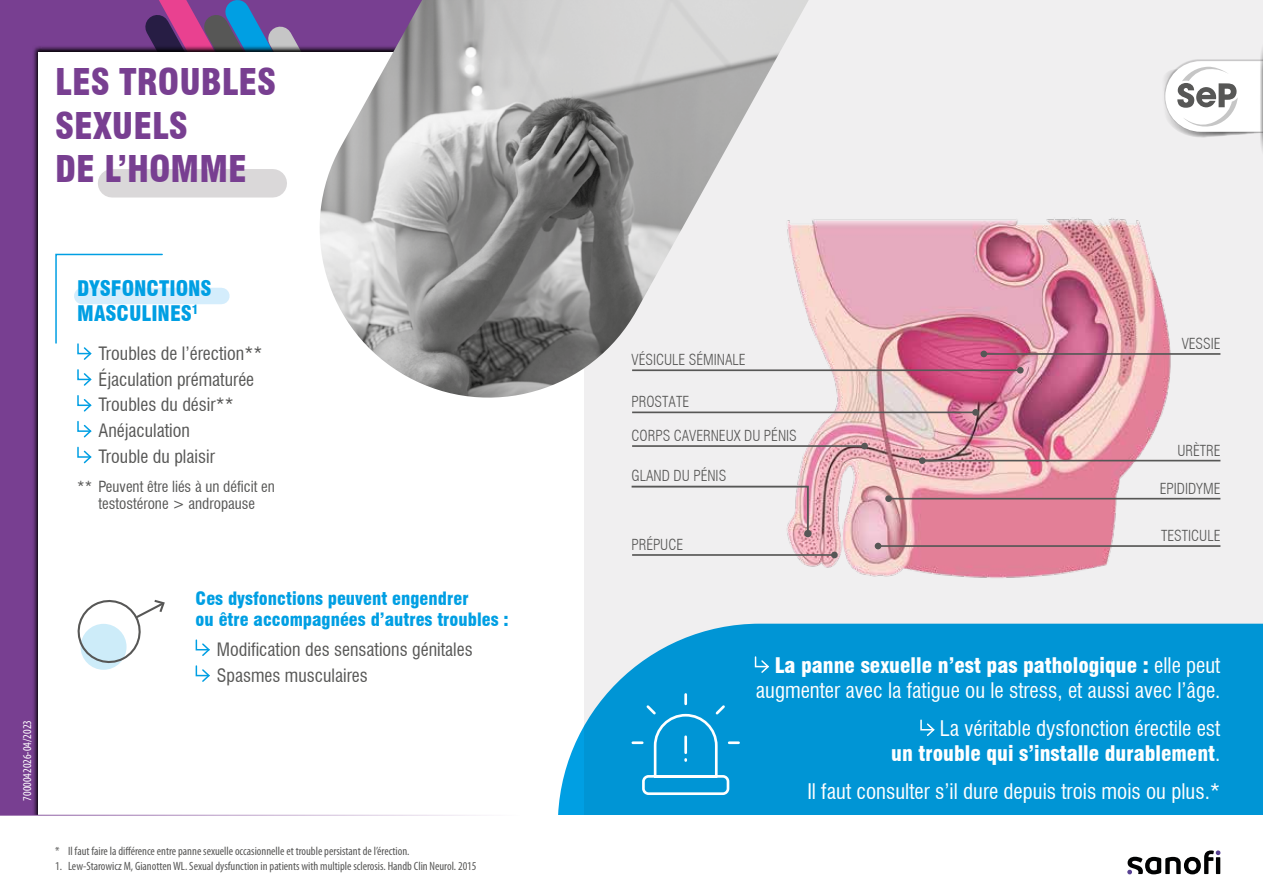
<style>
.page{position:relative;width:1263px;height:893px;background:#783f91}
.page>*{position:absolute;margin:0;border:0;box-sizing:border-box;transform-origin:0 0}
.t1{font:900 condensed 36px/43.2px "Swiss 721 BT";color:#783f91}
.t2{font:condensed 21px/25.2px "Swiss 721 BT";color:#fff;text-align:right}
.t3{font:900 condensed 21px/25.2px "Swiss 721 BT";color:#009fe3}
.t4{font:condensed 18px/25.8px "Swiss 721 BT";color:#575756}
.t5{font:900 condensed 18px/21px "Swiss 721 BT";color:#009fe3}
.t6{font:condensed 15px/16.5px "Swiss 721 BT";color:#575756;text-align:center}
.t7{font:300 condensed 14.85px "Swiss 721 BT";color:#575756}
.t8{font:condensed 12px "Myriad Pro";color:#575756}
.t9{font:condensed 12px "Myriad Pro";color:#fff}
.s1{font-weight:900}
</style>
<div class="page">
<svg style="left:145px;top:0;width:38px;height:45px"></svg>
<svg style="left:205px;top:0;width:43px;height:45px"></svg>
<svg style="left:248px;top:6px;width:50px;height:39px"></svg>
<div style="left:38px;top:52px;width:1225px;height:841px;background:#fff"></div>
<div style="left:585px;top:0;width:678px;height:893px;background:#f0eff0"></div>
<div style="left:112px;top:169px;width:161px;height:29px;background:#dad8d9"></div>
<div style="left:82px;top:288px;width:139px;height:16px;background:#d4edfc"></div>
<svg style="left:55px;top:253px;width:109px;height:107px"></svg>
<svg style="left:77px;top:369px;width:15px;height:17px"></svg>
<svg style="left:77px;top:395px;width:15px;height:17px"></svg>
<svg style="left:77px;top:421px;width:15px;height:17px"></svg>
<svg style="left:77px;top:446px;width:15px;height:18px"></svg>
<svg style="left:195px;top:639px;width:15px;height:17px"></svg>
<svg style="left:195px;top:665px;width:15px;height:17px"></svg>
<svg style="left:81px;top:624px;width:46px;height:46px"></svg>
<svg style="left:77px;top:599px;width:88px;height:67px"></svg>
<img style="left:787px;top:218px;width:385px;height:360px">
<hr style="left:632px;top:554px;width:202px;height:2px;background:#575756">
<div style="left:831px;top:552px;width:7px;height:6px;background:#575756;border-radius:50%"></div>
<hr style="left:632px;top:445px;width:232px;height:2px;background:#575756">
<div style="left:861px;top:443px;width:7px;height:6px;background:#575756;border-radius:50%"></div>
<hr style="left:632px;top:412px;width:344px;height:1px;background:#575756">
<div style="left:972px;top:409px;width:7px;height:7px;background:#575756;border-radius:50%"></div>
<hr style="left:632px;top:369px;width:388px;height:2px;background:#575756">
<div style="left:1017px;top:367px;width:7px;height:7px;background:#575756;border-radius:50%"></div>
<hr style="left:878px;top:545px;width:342px;height:2px;background:#575756">
<svg style="left:875px;top:543px;width:6px;height:6px"></svg>
<hr style="left:922px;top:460px;width:298px;height:1px;background:#575756">
<div style="left:919px;top:457px;width:6px;height:7px;background:#575756;border-radius:50%"></div>
<hr style="left:984px;top:353px;width:236px;height:2px;background:#575756">
<div style="left:980px;top:351px;width:7px;height:6px;background:#575756;border-radius:50%"></div>
<hr style="left:888px;top:498px;width:332px;height:1px;background:#575756">
<div style="left:885px;top:495px;width:7px;height:7px;background:#575756;border-radius:50%"></div>
<img style="left:304px;top:0;width:505px;height:422px">
<svg style="left:631px;top:485px;width:179px;height:50px"></svg>
<div style="left:804px;top:530px;width:8px;height:7px;background:#575756;border-radius:50%"></div>
<svg style="left:558px;top:624px;width:705px;height:191px;background:#119cd7"></svg>
<svg style="left:754px;top:655px;width:16px;height:19px"></svg>
<svg style="left:919px;top:719px;width:17px;height:18px"></svg>
<svg style="left:630px;top:692px;width:111px;height:104px;background:#199fd9"></svg>
<div style="left:0;top:815px;width:1263px;height:78px;background:#fff"></div>
<svg style="left:1127px;top:850px;width:93px;height:24px"></svg>
<hr style="left:0;top:815px;width:520px;height:1px;background:#783f91">
<svg style="left:1164px;top:48px;width:99px;height:103px"></svg>
<h1 class="t1" style="left:55px;top:61px;width:222px">LES TROUBLES<br>SEXUELS<br>DE L’HOMME</h1>
<p class="t3" style="left:77px;top:276px;width:136px">DYSFONCTIONS<br>MASCULINES<sup>1</sup></p>
<p class="t4" style="left:99px;top:340px;width:165px">Troubles de l’érection**<br>Éjaculation prématurée<br>Troubles du désir**<br>Anéjaculation<br>Trouble du plaisir</p>
<p class="t6" style="left:77px;top:479px;width:199px">** Peuvent être liés à un déficit en testostérone &gt; andropause</p>
<p class="t9" style="left:20px;top:801px;width:82px;rotate:-90deg">7000042026-04/2023</p>
<p class="t5" style="left:196px;top:588px;width:315px">Ces dysfonctions peuvent engendrer<br>ou être accompagnées d’autres troubles :</p>
<p class="t4" style="left:217px;top:636px;width:257px">Modification des sensations génitales<br>Spasmes musculaires</p>
<p class="t8" style="left:55px;top:844px;width:356px">* Il faut faire la différence entre panne sexuelle occasionnelle et trouble persistant de l’érection.</p>
<p class="t8" style="left:55px;top:859px;width:423px">1. Lew-Starowicz M, Gianotten WL. Sexual dysfunction in patients with multiple sclerosis. Handb Clin Neurol. 2015</p>
<p class="t7" style="left:632px;top:351px;width:116px">VÉSICULE SÉMINALE</p>
<p class="t7" style="left:632px;top:393px;width:59px">PROSTATE</p>
<p class="t7" style="left:632px;top:427px;width:167px">CORPS CAVERNEUX DU PÉNIS</p>
<p class="t7" style="left:632px;top:467px;width:96px">GLAND DU PÉNIS</p>
<p class="t7" style="left:632px;top:536px;width:53px">PRÉPUCE</p>
<p class="t7" style="left:1182px;top:335px;width:40px">VESSIE</p>
<p class="t7" style="left:1177px;top:441px;width:45px">URÈTRE</p>
<p class="t7" style="left:1160px;top:479px;width:62px">EPIDIDYME</p>
<p class="t7" style="left:1161px;top:527px;width:61px">TESTICULE</p>
<p class="t2" style="left:756px;top:652px;width:466px"><span class="s1">La panne sexuelle n’est pas pathologique :</span> elle peut augmenter avec la fatigue ou le stress, et aussi avec l’âge.</p>
<p class="t2" style="left:891px;top:716px;width:331px">La véritable dysfonction érectile est<br><span class="s1">un trouble qui s’installe durablement</span>.</p>
<p class="t2" style="left:807px;top:779px;width:415px">Il faut consulter s’il dure depuis trois mois ou plus.*</p>
</div>
